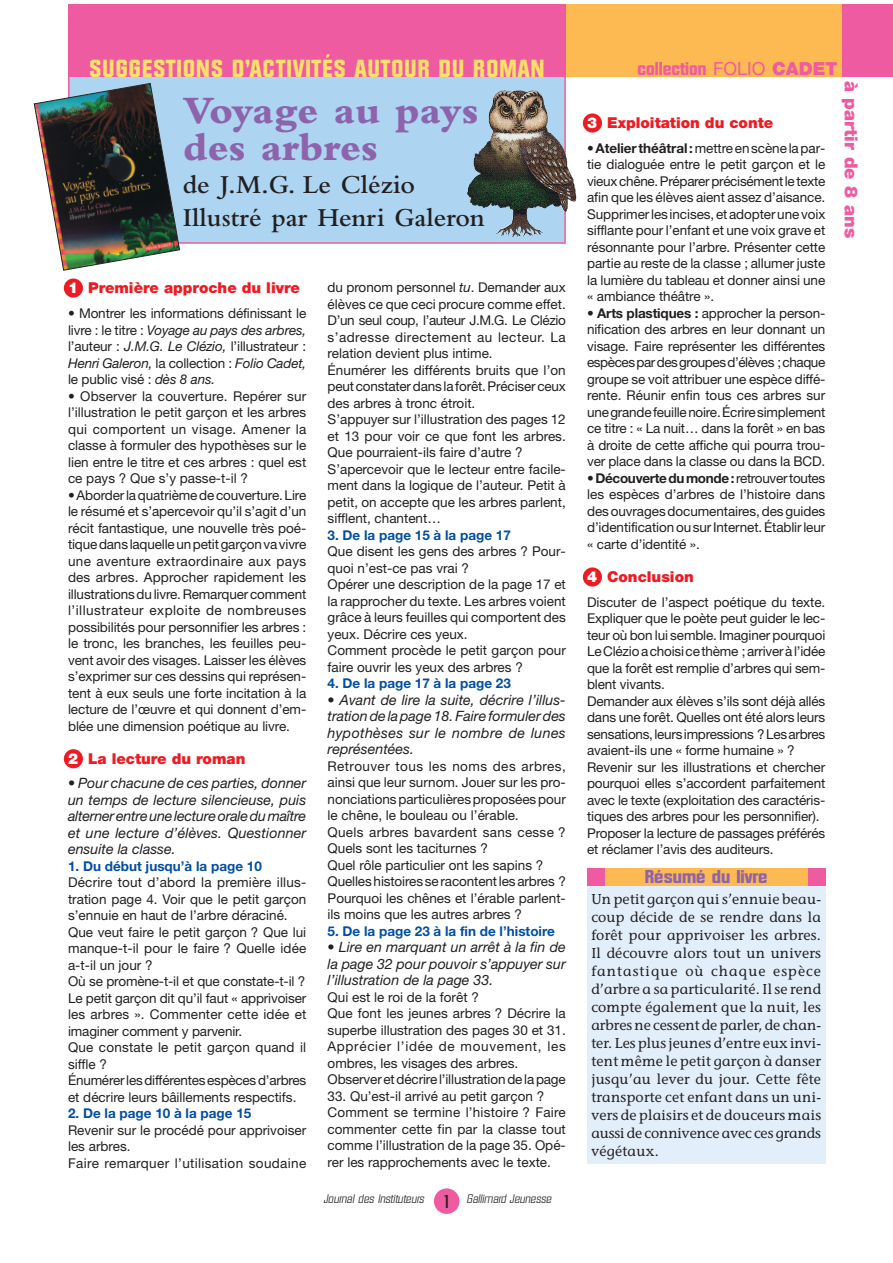
<style>
.page{position:relative;width:893px;height:1263px;background:#fff}
.page>*{position:absolute;margin:0;border:0;box-sizing:border-box;transform-origin:0 0}
.t1{font:800 40.5px/37.5px "Bembo";color:#8d64ab}
.t2{font:600 27px/33px "Bembo";color:#231f20}
.t3{font:700 24px "Diamante";letter-spacing:.05em;color:#ffe06a}
.t4{font:700 18px "Diamante";color:#ef5ba1}
.t5{font:900 18px "Helvetica Neue";color:#ef5ba1}
.t6{font:700 18px "Diamante";color:#8d64ab;scale:1.07 1}
.t7{font:500 18px "Diamante";color:#231f20}
.t8{font:900 15px "Helvetica Neue";color:#ed1c24}
.t9{font:14.25px/18px "Stone Informal";letter-spacing:-.005em;color:#231f20;text-align:justify}
.t10{font:italic 14.25px/16.5px "Helvetica Neue";color:#231f20;text-align:justify}
.t11{font:13.5px/16.5px "Helvetica Neue";color:#231f20}
.t12{font:700 13.5px "Helvetica Neue";color:#034ea2}
.t13{font:italic 300 12px "Diamante";color:#231f20}
.s1{color:#fff}
.s2{font-style:italic}
.s3{font-family:"Helvetica Neue";font-weight:400}
.s4{font-family:"Helvetica Neue";font-weight:900}
.s5{font-weight:700}
</style>
<div class="page">
<div style="left:64px;top:279px;width:19px;height:19px;background:#ed1c24;border-radius:50%"></div>
<div style="left:64px;top:749px;width:19px;height:19px;background:#ed1c24;border-radius:50%"></div>
<div style="left:583px;top:567px;width:19px;height:20px;background:#ed1c24;border-radius:50%"></div>
<div style="left:583px;top:113px;width:19px;height:20px;background:#ed1c24;border-radius:50%"></div>
<div style="left:69px;top:26px;width:496px;height:217px;background:#add5f1"></div>
<div style="left:68px;top:4px;width:498px;height:73px;background:#ef5ba1"></div>
<img style="left:33px;top:83px;width:147px;height:188px">
<div style="left:566px;top:4px;width:276px;height:73px;background:#fdba52"></div>
<div style="left:842px;top:4px;width:50px;height:73px;background:#ef5ba1"></div>
<div style="left:587px;top:883px;width:238px;height:281px;background:#e2eef9"></div>
<div style="left:587px;top:868px;width:238px;height:17px;background:#fdba52"></div>
<div style="left:587px;top:868px;width:17px;height:17px;background:#ef5ba1"></div>
<div style="left:434px;top:1188px;width:25px;height:26px;background:#ef5ba1;border-radius:50%"></div>
<img style="left:526px;top:92px;width:50px;height:137px">
<div style="left:808px;top:868px;width:17px;height:17px;background:#ef5ba1"></div>
<h3 class="t3" style="left:90px;top:60px;width:456px">SUGGESTIONS D’ACTIVITÉS AUTOUR DU ROMAN</h3>
<h1 class="t1" style="left:183px;top:95px;width:297px">Voyage au pays des arbres</h1>
<h2 class="t2" style="left:183px;top:171px;width:303px">de J.M.G. Le Clézio<br>Illustré par Henri Galeron</h2>
<p class="t8" style="left:68px;top:283px;width:233px"><span class="s1">1</span> Première approche du livre</p>
<p class="t11" style="left:68px;top:306px;width:240px;text-align:justify">• Montrer les informations définissant le livre : le titre : <span class="s2">Voyage au pays des arbres, </span>l’auteur : <span class="s2">J.M.G. Le Clézio,</span> l’illustrateur :<br><span class="s2">Henri Galeron,</span> la collection : <span class="s2">Folio Cadet, </span>le public visé : <span class="s2">dès 8 ans.</span></p>
<p class="t11" style="left:68px;top:389px;width:240px;text-align:justify">• Observer la couverture. Repérer sur l’illustration le petit garçon et les arbres qui comportent un visage. Amener la classe à formuler des hypothèses sur le lien entre le titre et ces arbres : quel est ce pays ? Que s’y passe-t-il ?</p>
<p class="t11" style="left:68px;top:488px;width:240px;text-align:justify">• Aborder la quatrième de couverture. Lire le résumé et s’apercevoir qu’il s’agit d’un récit fantastique, une nouvelle très poé&shy;tique dans laquelle un petit garçon va vivre une aventure extraordinaire aux pays des arbres. Approcher rapidement les illustrations du livre. Remarquer comment l’illustrateur exploite de nombreuses possibilités pour personnifier les arbres : le tronc, les branches, les feuilles peu&shy;vent avoir des visages. Laisser les élèves s’exprimer sur ces dessins qui représen&shy;tent à eux seuls une forte incitation à la lecture de l’œuvre et qui donnent d’em&shy;blée une dimension poétique au livre.</p>
<p class="t8" style="left:68px;top:753px;width:179px"><span class="s1">2</span> La lecture du roman</p>
<p class="t10" style="left:68px;top:777px;width:240px">• Pour chacune de ces parties, donner un temps de lecture silencieuse, puis alterner entre une lecture orale du maître et une lecture d’élèves. Questionner ensuite la classe.</p>
<p class="t12" style="left:68px;top:861px;width:195px">1. Du début jusqu’à la page 10</p>
<p class="t11" style="left:68px;top:876px;width:240px">Décrire tout d’abord la première illus&shy;tration page 4. Voir que le petit garçon s’ennuie en haut de l’arbre déraciné.<br>Que veut faire le petit garçon ? Que lui manque-t-il pour le faire ? Quelle idée a-t-il un jour ?<br>Où se promène-t-il et que constate-t-il ?<br>Le petit garçon dit qu’il faut « apprivoiser les arbres ». Commenter cette idée et imaginer comment y parvenir.<br>Que constate le petit garçon quand il siffle ?<br>Énumérer les différentes espèces d’arbres et décrire leurs bâillements respectifs.</p>
<p class="t12" style="left:68px;top:1109px;width:185px">2. De la page 10 à la page 15</p>
<p class="t11" style="left:68px;top:1123px;width:240px">Revenir sur le procédé pour apprivoiser les arbres.<br>Faire remarquer l’utilisation soudaine</p>
<p class="t11" style="left:327px;top:281px;width:240px">du pronom personnel <span class="s2">tu</span>. Demander aux élèves ce que ceci procure comme effet.<br>D’un seul coup, l’auteur J.M.G. Le Clézio s’adresse directement au lecteur. La relation devient plus intime.<br>Énumérer les différents bruits que l’on peut constater dans la forêt. Préciser ceux des arbres à tronc étroit.<br>S’appuyer sur l’illustration des pages 12 et 13 pour voir ce que font les arbres.<br>Que pourraient-ils faire d’autre ?<br>S’apercevoir que le lecteur entre facile&shy;ment dans la logique de l’auteur. Petit à petit, on accepte que les arbres parlent, sifflent, chantent…</p>
<p class="t12" style="left:327px;top:530px;width:185px">3. De la page 15 à la page 17</p>
<p class="t11" style="left:327px;top:545px;width:240px">Que disent les gens des arbres ? Pour&shy;quoi n’est-ce pas vrai ?<br>Opérer une description de la page 17 et la rapprocher du texte. Les arbres voient grâce à leurs feuilles qui comportent des yeux. Décrire ces yeux.<br>Comment procède le petit garçon pour faire ouvrir les yeux des arbres ?</p>
<p class="t12" style="left:327px;top:679px;width:185px">4. De la page 17 à la page 23</p>
<p class="t10" style="left:327px;top:693px;width:240px">• Avant de lire la suite, décrire l’illus&shy;tration de la page 18. Faire formuler des hypothèses sur le nombre de lunes représentées.</p>
<p class="t11" style="left:327px;top:759px;width:240px">Retrouver tous les noms des arbres, ainsi que leur surnom. Jouer sur les pro&shy;nonciations particulières proposées pour le chêne, le bouleau ou l’érable.<br>Quels arbres bavardent sans cesse ?<br>Quels sont les taciturnes ?<br>Quel rôle particulier ont les sapins ?<br>Quelles histoires se racontent les arbres ?<br>Pourquoi les chênes et l’érable parlent&shy;ils moins que les autres arbres ?</p>
<p class="t12" style="left:327px;top:926px;width:229px">5. De la page 23 à la fin de l’histoire</p>
<p class="t10" style="left:327px;top:940px;width:240px">• Lire en marquant un arrêt à la fin de la page 32 pour pouvoir s’appuyer sur l’illustration de la page 33.</p>
<p class="t11" style="left:327px;top:990px;width:240px">Qui est le roi de la forêt ?<br>Que font les jeunes arbres ? Décrire la superbe illustration des pages 30 et 31.<br>Apprécier l’idée de mouvement, les ombres, les visages des arbres.<br>Observer et décrire l’illustration de la page</p>
<p class="t11" style="left:327px;top:1089px;width:240px">33. Qu’est-il arrivé au petit garçon ?<br>Comment se termine l’histoire ? Faire commenter cette fin par la classe tout comme l’illustration de la page 35. Opé&shy;rer les rapprochements avec le texte.</p>
<h3 class="t7" style="left:442px;top:1195px;width:10px">1</h3>
<p class="t13" style="left:324px;top:1195px;width:102px">Journal des Instituteurs</p>
<p class="t13" style="left:466px;top:1195px;width:86px">Gallimard Jeunesse</p>
<h3 class="t4" style="left:637px;top:63px;width:201px">collection <span class="s3">FOLIO</span> <span class="s4">CADET</span></h3>
<p class="t8" style="left:587px;top:117px;width:188px"><span class="s1">3</span> Exploitation du conte</p>
<p class="t11" style="left:587px;top:141px;width:240px;text-align:justify"><span class="s5">• Atelier théâtral:</span>mettre en scène la par&shy;tie dialoguée entre le petit garçon et le vieux chêne. Préparer précisément le texte afin que les élèves aient assez d’aisance.<br>Supprimer les incises, et adopter une voix sifflante pour l’enfant et une voix grave et résonnante pour l’arbre. Présenter cette partie au reste de la classe ; allumer juste la lumière du tableau et donner ainsi une « ambiance théâtre ».</p>
<p class="t11" style="left:587px;top:306px;width:240px;text-align:justify"><span class="s5">• Arts plastiques :</span> approcher la person&shy;nification des arbres en leur donnant un visage. Faire représenter les différentes espèces par des groupes d’élèves ; chaque groupe se voit attribuer une espèce diffé&shy;rente. Réunir enfin tous ces arbres sur une grande feuille noire. Écrire simplement ce titre : « La nuit… dans la forêt » en bas à droite de cette affiche qui pourra trou&shy;ver place dans la classe ou dans la BCD.</p>
<p class="t11" style="left:587px;top:471px;width:240px;text-align:justify"><span class="s5">• Découverte du monde:</span>retrouver toutes les espèces d’arbres de l’histoire dans des ouvrages documentaires, des guides d’identification ou sur Internet. Établir leur « carte d’identité ».</p>
<p class="t8" style="left:587px;top:571px;width:108px"><span class="s1">4</span> Conclusion</p>
<p class="t11" style="left:587px;top:595px;width:240px">Discuter de l’aspect poétique du texte.<br>Expliquer que le poète peut guider le lec&shy;teur où bon lui semble. Imaginer pourquoi Le Clézio a choisi ce thème ; arriver à l’idée que la forêt est remplie d’arbres qui sem&shy;blent vivants.<br>Demander aux élèves s’ils sont déjà allés dans une forêt. Quelles ont été alors leurs sensations, leurs impressions ? Les arbres avaient-ils une « forme humaine » ?<br>Revenir sur les illustrations et chercher pourquoi elles s’accordent parfaitement avec le texte (exploitation des caractéris&shy;tiques des arbres pour les personnifier).<br>Proposer la lecture de passages préférés et réclamer l’avis des auditeurs.</p>
<h3 class="t6" style="left:644px;top:871px;width:116px">Résumé du livre</h3>
<p class="t9" style="left:591px;top:892px;width:231px">Un petit garçon qui s’ennuie beau&shy;coup décide de se rendre dans la forêt pour apprivoiser les arbres.<br>Il découvre alors tout un univers fantastique où chaque espèce d’arbre a sa particularité. Il se rend compte également que la nuit, les arbres ne cessent de parler, de chan&shy;ter. Les plus jeunes d’entre eux invi&shy;tent même le petit garçon à danser jusqu’au lever du jour. Cette fête transporte cet enfant dans un uni&shy;vers de plaisirs et de douceurs mais aussi de connivence avec ces grands végétaux.</p>
<h3 class="t5" style="left:857px;top:81px;width:159px;rotate:90deg">à partir de 8 ans</h3>
</div>
